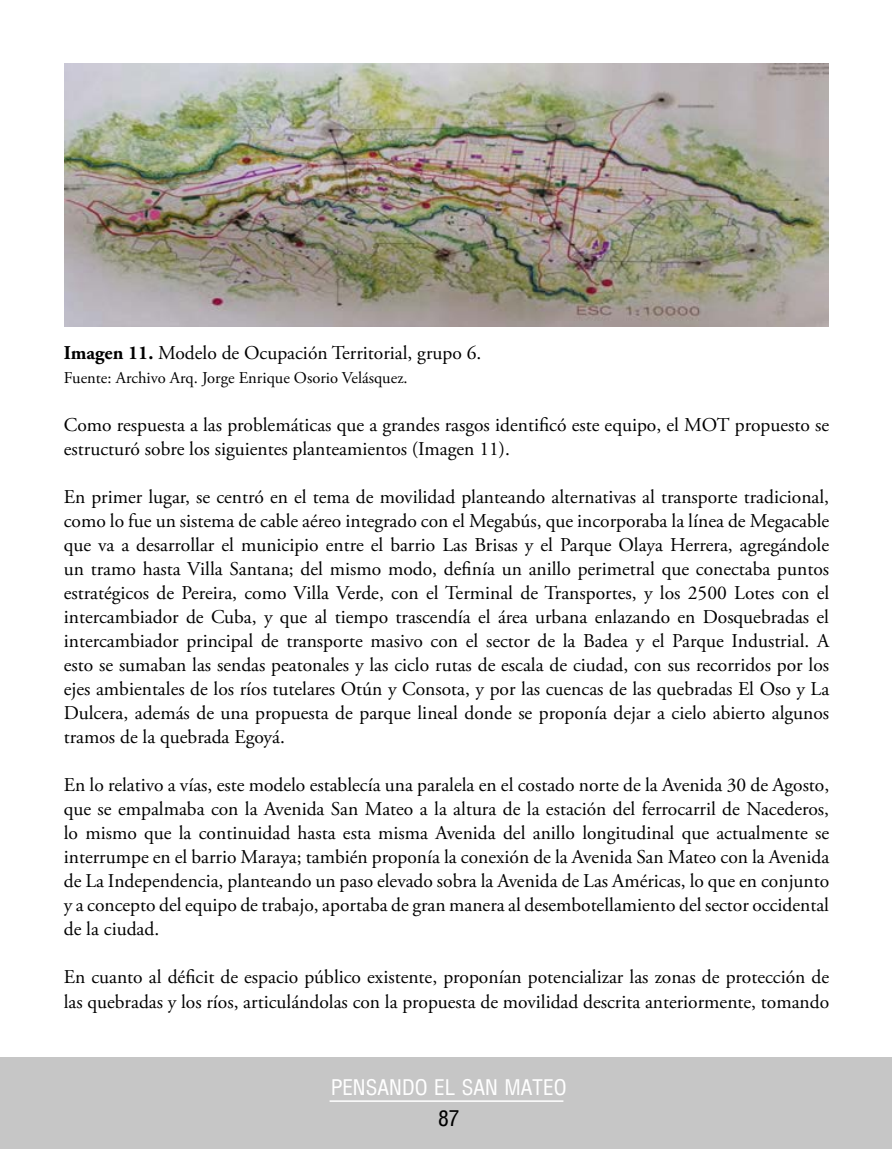
<style>
.page{position:relative;width:893px;height:1149px;background:#fff}
.page>*{position:absolute;margin:0;border:0;box-sizing:border-box;transform-origin:0 0}
.t1{font:21px "Arena Condensed";color:#fff}
.t2{font:21px "Arena Condensed";color:#000}
.t3{font:19.5px/24px "Adobe Garamond Pro";color:#000}
.t4{font:16.5px "Adobe Garamond Pro";color:#000}
.s1{font-weight:700}
</style>
<div class="page">
<div style="left:1px;top:1056px;width:891px;height:91px;background:#c6c6c6"></div>
<hr style="left:330px;top:1099px;width:233px;height:2px;background:#fff">
<img style="left:64px;top:64px;width:765px;height:262px">
<p class="t3" style="left:64px;top:341px;width:419px"><span class="s1">Imagen 11.</span> Modelo de Ocupación Territorial, grupo 6.</p>
<p class="t4" style="left:64px;top:367px;width:345px">Fuente: Archivo Arq. Jorge Enrique Osorio Velásquez.</p>
<p class="t3" style="left:64px;top:413px;width:767px">Como respuesta a las problemáticas que a grandes rasgos identificó este equipo, el MOT propuesto se estructuró sobre los siguientes planteamientos (Imagen 11).</p>
<p class="t3" style="left:64px;top:485px;width:767px;text-align:justify">En primer lugar, se centró en el tema de movilidad planteando alternativas al transporte tradicional, como lo fue un sistema de cable aéreo integrado con el Megabús, que incorporaba la línea de Megacable que va a desarrollar el municipio entre el barrio Las Brisas y el Parque Olaya Herrera, agregándole un tramo hasta Villa Santana; del mismo modo, definía un anillo perimetral que conectaba puntos estratégicos de Pereira, como Villa Verde, con el Terminal de Transportes, y los 2500 Lotes con el intercambiador de Cuba, y que al tiempo trascendía el área urbana enlazando en Dosquebradas el intercambiador principal de transporte masivo con el sector de la Badea y el Parque Industrial. A esto se sumaban las sendas peatonales y las ciclo rutas de escala de ciudad, con sus recorridos por los ejes ambientales de los ríos tutelares Otún y Consota, y por las cuencas de las quebradas El Oso y La Dulcera, además de una propuesta de parque lineal donde se proponía dejar a cielo abierto algunos tramos de la quebrada Egoyá.</p>
<p class="t3" style="left:64px;top:773px;width:767px;text-align:justify">En lo relativo a vías, este modelo establecía una paralela en el costado norte de la Avenida 30 de Agosto, que se empalmaba con la Avenida San Mateo a la altura de la estación del ferrocarril de Nacederos, lo mismo que la continuidad hasta esta misma Avenida del anillo longitudinal que actualmente se interrumpe en el barrio Maraya; también proponía la conexión de la Avenida San Mateo con la Avenida de La Independencia, planteando un paso elevado sobra la Avenida de Las Américas, lo que en conjunto y a concepto del equipo de trabajo, aportaba de gran manera al desembotellamiento del sector occidental de la ciudad.</p>
<p class="t3" style="left:64px;top:965px;width:767px">En cuanto al déficit de espacio público existente, proponían potencializar las zonas de protección de las quebradas y los ríos, articulándolas con la propuesta de movilidad descrita anteriormente, tomando</p>
<p class="t1" style="left:331px;top:1074px;width:237px">PENSANDO EL SAN MATEO</p>
<p class="t2" style="left:438px;top:1105px;width:23px">87</p>
</div>
